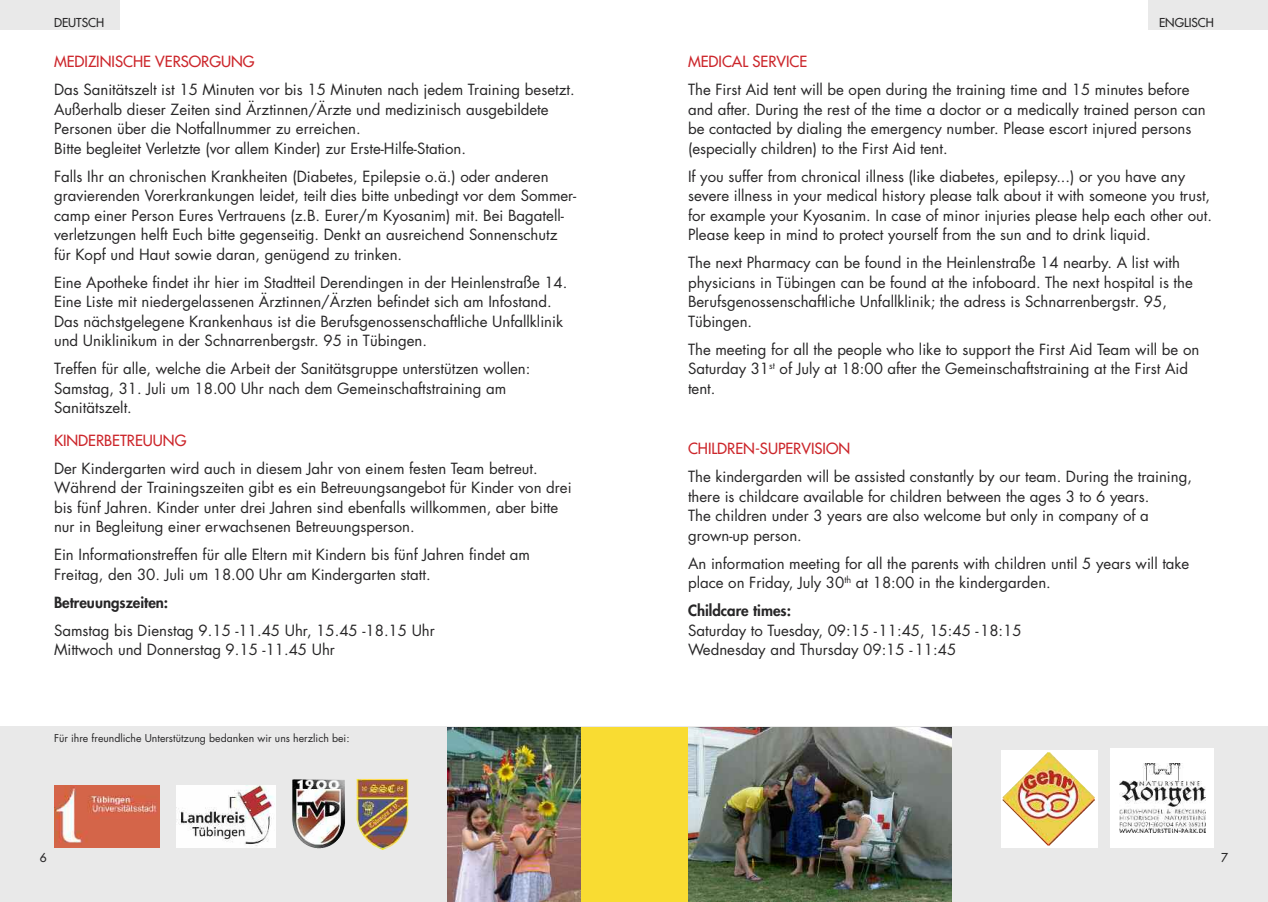
<style>
.page{position:relative;width:1268px;height:902px;background:#fff}
.page>*{position:absolute;margin:0;border:0;box-sizing:border-box;transform-origin:0 0}
.t1{font:15px/19.5px "Futura";color:#272627}
.t2{font:15px "Futura";color:#cc262b}
.t3{font:800 15px "Futura";color:#272627}
.t4{font:12px "Futura";color:#272627}
.t5{font:10.5px "Futura";color:#272627}
</style>
<div class="page">
<div style="left:0;top:726px;width:1267px;height:175px;background:#e9e9e9"></div>
<div style="left:0;top:0;width:119px;height:30px;background:#e9e9e9"></div>
<div style="left:1148px;top:0;width:119px;height:30px;background:#e9e9e9"></div>
<div style="left:447px;top:727px;width:188px;height:174px;background:#f9dc32"></div>
<img style="left:447px;top:727px;width:133px;height:174px">
<div style="left:633px;top:727px;width:187px;height:174px;background:#f9dc32"></div>
<img style="left:688px;top:727px;width:263px;height:174px">
<div style="left:1109px;top:748px;width:104px;height:99px;background:#fff"></div>
<img style="left:1119px;top:763px;width:85px;height:69px">
<div style="left:1000px;top:750px;width:97px;height:97px;background:#fff"></div>
<img style="left:1002px;top:752px;width:92px;height:93px">
<img style="left:177px;top:785px;width:99px;height:62px">
<img style="left:54px;top:785px;width:105px;height:62px">
<img style="left:292px;top:779px;width:53px;height:69px">
<img style="left:357px;top:778px;width:51px;height:71px">
<p class="t4" style="left:54px;top:16px;width:52px">DEUTSCH</p>
<p class="t4" style="left:1158px;top:16px;width:56px">ENGLISCH</p>
<p class="t2" style="left:688px;top:54px;width:121px">MEDICAL SERVICE</p>
<p class="t1" style="left:688px;top:81px;width:519px">The First Aid tent will be open during the training time and 15 minutes before and after. During the rest of the time a doctor or a medically trained person can be contacted by dialing the emergency number. Please escort injured persons (especially children) to the First Aid tent.</p>
<p class="t1" style="left:688px;top:168px;width:525px">If you suffer from chronical illness (like diabetes, epilepsy...) or you have any severe illness in your medical history please talk about it with someone you trust, for example your Kyosanim. In case of minor injuries please help each other out.<br>Please keep in mind to protect yourself from the sun and to drink liquid.</p>
<p class="t1" style="left:688px;top:254px;width:506px">The next Pharmacy can be found in the Heinlenstraße 14 nearby. A list with physicians in Tübingen can be found at the infoboard. The next hospital is the Berufsgenossenschaftliche Unfallklinik; the adress is Schnarrenbergstr. 95, Tübingen.</p>
<p class="t1" style="left:688px;top:341px;width:512px">The meeting for all the people who like to support the First Aid Team will be on<br>Saturday 31<sup>st</sup> of July at 18:00 after the Gemeinschaftstraining at the First Aid tent.</p>
<p class="t2" style="left:54px;top:54px;width:202px">MEDIZINISCHE VERSORGUNG</p>
<p class="t1" style="left:54px;top:81px;width:522px">Das Sanitätszelt ist 15 Minuten vor bis 15 Minuten nach jedem Training besetzt.<br>Außerhalb dieser Zeiten sind Ärztinnen/Ärzte und medizinisch ausgebildete Personen über die Notfallnummer zu erreichen.<br>Bitte begleitet Verletzte (vor allem Kinder) zur Erste-Hilfe-Station.</p>
<p class="t1" style="left:54px;top:168px;width:523px">Falls Ihr an chronischen Krankheiten (Diabetes, Epilepsie o.ä.) oder anderen gravierenden Vorerkrankungen leidet, teilt dies bitte unbedingt vor dem Sommer&shy;camp einer Person Eures Vertrauens (z.B. Eurer/m Kyosanim) mit. Bei Bagatell&shy;verletzungen helft Euch bitte gegenseitig. Denkt an ausreichend Sonnenschutz für Kopf und Haut sowie daran, genügend zu trinken.</p>
<p class="t1" style="left:54px;top:274px;width:515px">Eine Apotheke findet ihr hier im Stadtteil Derendingen in der Heinlenstraße 14.<br>Eine Liste mit niedergelassenen Ärztinnen/Ärzten befindet sich am Infostand.<br>Das nächstgelegene Krankenhaus ist die Berufsgenossenschaftliche Unfallklinik und Uniklinikum in der Schnarrenbergstr. 95 in Tübingen.</p>
<p class="t1" style="left:54px;top:360px;width:478px">Treffen für alle, welche die Arbeit der Sanitätsgruppe unterstützen wollen:<br>Samstag, 31. Juli um 18.00 Uhr nach dem Gemeinschaftstraining am<br>Sanitätszelt.</p>
<p class="t2" style="left:54px;top:433px;width:134px">KINDERBETREUUNG</p>
<p class="t1" style="left:54px;top:460px;width:519px">Der Kindergarten wird auch in diesem Jahr von einem festen Team betreut.<br>Während der Trainingszeiten gibt es ein Betreuungsangebot für Kinder von drei bis fünf Jahren. Kinder unter drei Jahren sind ebenfalls willkommen, aber bitte nur in Begleitung einer erwachsenen Betreuungsperson.</p>
<p class="t1" style="left:54px;top:546px;width:477px">Ein Informationstreffen für alle Eltern mit Kindern bis fünf Jahren findet am<br>Freitag, den 30. Juli um 18.00 Uhr am Kindergarten statt.</p>
<p class="t3" style="left:54px;top:595px;width:116px">Betreuungszeiten:</p>
<p class="t1" style="left:54px;top:622px;width:382px">Samstag bis Dienstag 9.15 -11.45 Uhr, 15.45 -18.15 Uhr<br>Mittwoch und Donnerstag 9.15 -11.45 Uhr</p>
<p class="t2" style="left:688px;top:441px;width:164px">CHILDREN-SUPERVISION</p>
<p class="t1" style="left:688px;top:468px;width:505px">The kindergarden will be assisted constantly by our team. During the training, there is childcare available for children between the ages 3 to 6 years.<br>The children under 3 years are also welcome but only in company of a grown-up person.</p>
<p class="t1" style="left:688px;top:555px;width:503px">An information meeting for all the parents with children until 5 years will take place on Friday, July 30<sup>th</sup> at 18:00 in the kindergarden.</p>
<p class="t3" style="left:688px;top:603px;width:105px">Childcare times:</p>
<p class="t1" style="left:688px;top:622px;width:335px">Saturday to Tuesday, 09:15 -11:45, 15:45 -18:15<br>Wednesday and Thursday 09:15 -11:45</p>
<p class="t5" style="left:54px;top:732px;width:297px">Für ihre freundliche Unterstützung bedanken wir uns herzlich bei:</p>
<p class="t4" style="left:40px;top:851px;width:8px">6</p>
<p class="t4" style="left:1220px;top:851px;width:8px">7</p>
</div>
